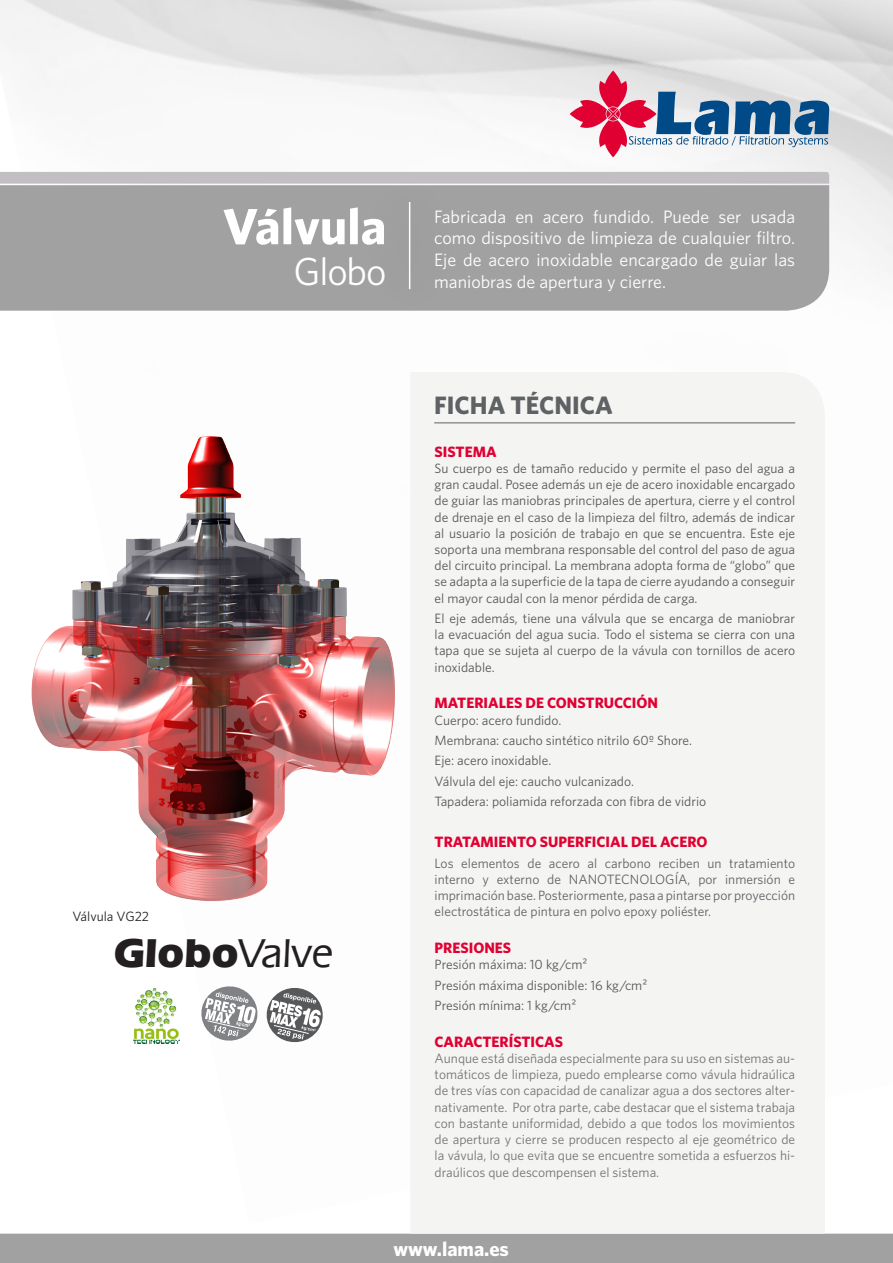
<style>
.page{position:relative;width:893px;height:1263px;background:#fff}
.page>*{position:absolute;margin:0;border:0;box-sizing:border-box;transform-origin:0 0}
.Tipos_de_filtros{font:700 51px "Whitney";color:#fff}
.t1{font:700 42.3px "Eras IT Cby BT";color:#231f20}
.Tipos_de_filtros-2{font:39px "Whitney";letter-spacing:-.03em;color:#fff}
.Tipos_de_filtros-3{font:700 25.2px "Whitney";color:#5f6264}
.titoletto{font:700 20.25px "Whitney";color:#fff}
.Testo_descrizione{font:18px/21.6px "Whitney";color:#fff;text-align:justify}
.titoletto-2{font:700 15px "Whitney";color:#e00031}
.Testo_descrizione-2{font:700 15px "Whitney";color:#e00031}
.Testo_descrizione-3{font:13.5px/16.2px "Whitney";color:#575856;text-align:justify}
.titoletto-3{font:13.5px/16.2px "Whitney";color:#767473;text-align:justify}
.Testo_descrizione-4{font:13.5px/16.2px "Whitney";color:#5f6264;text-align:justify}
.titoletto-4{font:13.5px "Whitney";color:#575856}
.t2{font:13.5px "Whitney";color:#231f20}
.s1{font-weight:500}
</style>
<div class="page">
<img style="left:0;top:0;width:893px;height:1044px">
<svg style="left:0;top:172px;width:829px;height:12px;background:#c2c0c2"></svg>
<div style="left:0;top:185px;width:829px;height:126px;background:#a1a1a2"></div>
<svg style="left:570px;top:71px;width:259px;height:86px"></svg>
<div style="left:362px;top:170px;width:95px;height:151px;background:#231f20;opacity:.75"></div>
<hr style="left:409px;top:202px;width:1px;height:87px;background:#fff">
<div style="left:0;top:1233px;width:893px;height:30px;background:#a1a1a2"></div>
<img style="left:19px;top:423px;width:388px;height:488px">
<div style="left:410px;top:372px;width:415px;height:861px;background:#f4f4f3"></div>
<hr style="left:434px;top:422px;width:361px;height:1px;background:#5f6264">
<svg style="left:199px;top:984px;width:128px;height:60px"></svg>
<img style="left:134px;top:989px;width:45px;height:54px">
<p class="Tipos_de_filtros" style="left:223px;top:192px;width:165px">Válvula</p>
<p class="Tipos_de_filtros-2" style="left:294px;top:245px;width:94px">Globo</p>
<p class="Testo_descrizione" style="left:434px;top:205px;width:362px">Fabricada en acero fundido. Puede ser usada como dispositivo de limpieza de cualquier filtro.<br>Eje de acero inoxidable encargado de guiar las maniobras de apertura y cierre.</p>
<p class="t2" style="left:73px;top:908px;width:78px">Válvula VG22</p>
<h2 class="t1" style="left:114px;top:926px;width:221px">Globo<span class="s1">Valve</span></h2>
<p class="Tipos_de_filtros-3" style="left:434px;top:388px;width:180px">FICHA TÉCNICA</p>
<p class="titoletto-2" style="left:435px;top:441px;width:64px">SISTEMA</p>
<p class="Testo_descrizione-3" style="left:435px;top:460px;width:362px">Su cuerpo es de tamaño reducido y permite el paso del agua a gran caudal. Posee además un eje de acero inoxidable encargado de guiar las maniobras principales de apertura, cierre y el control de drenaje en el caso de la limpieza del filtro, además de indicar al usuario la posición de trabajo en que se encuentra. Este eje soporta una membrana responsable del control del paso de agua del circuito principal. La membrana adopta forma de “globo” que se adapta a la superficie de la tapa de cierre ayudando a conseguir el mayor caudal con la menor pérdida de carga.</p>
<p class="Testo_descrizione-3" style="left:435px;top:610px;width:362px">El eje además, tiene una válvula que se encarga de maniobrar la evacuación del agua sucia. Todo el sistema se cierra con una tapa que se sujeta al cuerpo de la vávula con tornillos de acero inoxidable.</p>
<p class="Testo_descrizione-2" style="left:435px;top:693px;width:225px">MATERIALES DE CONSTRUCCIÓN</p>
<p class="Testo_descrizione-3" style="left:435px;top:711px;width:128px">Cuerpo: acero fundido.</p>
<p class="Testo_descrizione-3" style="left:435px;top:732px;width:259px">Membrana: caucho sintético nitrilo 60º Shore.</p>
<p class="Testo_descrizione-3" style="left:435px;top:752px;width:118px">Eje: acero inoxidable.</p>
<p class="Testo_descrizione-3" style="left:435px;top:773px;width:201px">Válvula del eje: caucho vulcanizado.</p>
<p class="Testo_descrizione-3" style="left:435px;top:793px;width:273px">Tapadera: poliamida reforzada con fibra de vidrio</p>
<p class="titoletto-2" style="left:435px;top:832px;width:274px">TRATAMIENTO SUPERFICIAL DEL ACERO</p>
<p class="Testo_descrizione-4" style="left:435px;top:854px;width:362px">Los elementos de acero al carbono reciben un tratamiento interno y externo de NANOTECNOLOGÍA, por inmersión e imprimación base. Posteriormente, pasa a pintarse por proyección electrostática de pintura en polvo epoxy poliéster.</p>
<p class="titoletto-2" style="left:435px;top:938px;width:78px">PRESIONES</p>
<p class="titoletto-4" style="left:435px;top:955px;width:154px">Presión máxima: 10 kg/cm²</p>
<p class="titoletto-4" style="left:435px;top:976px;width:214px">Presión máxima disponible: 16 kg/cm²</p>
<p class="titoletto-4" style="left:435px;top:996px;width:143px">Presión mínima: 1 kg/cm²</p>
<p class="titoletto-2" style="left:435px;top:1031px;width:130px">CARACTERÍSTICAS</p>
<p class="titoletto-3" style="left:435px;top:1050px;width:362px">Aunque está diseñada especialmente para su uso en sistemas au&shy;tomáticos de limpieza, puedo emplearse como vávula hidraúlica de tres vías con capacidad de canalizar agua a dos sectores alter&shy;nativamente. Por otra parte, cabe destacar que el sistema trabaja con bastante uniformidad, debido a que todos los movimientos de apertura y cierre se producen respecto al eje geométrico de la vávula, lo que evita que se encuentre sometida a esfuerzos hi&shy;draúlicos que descompensen el sistema.</p>
<p class="titoletto" style="left:393px;top:1236px;width:117px">www.lama.es</p>
</div>
